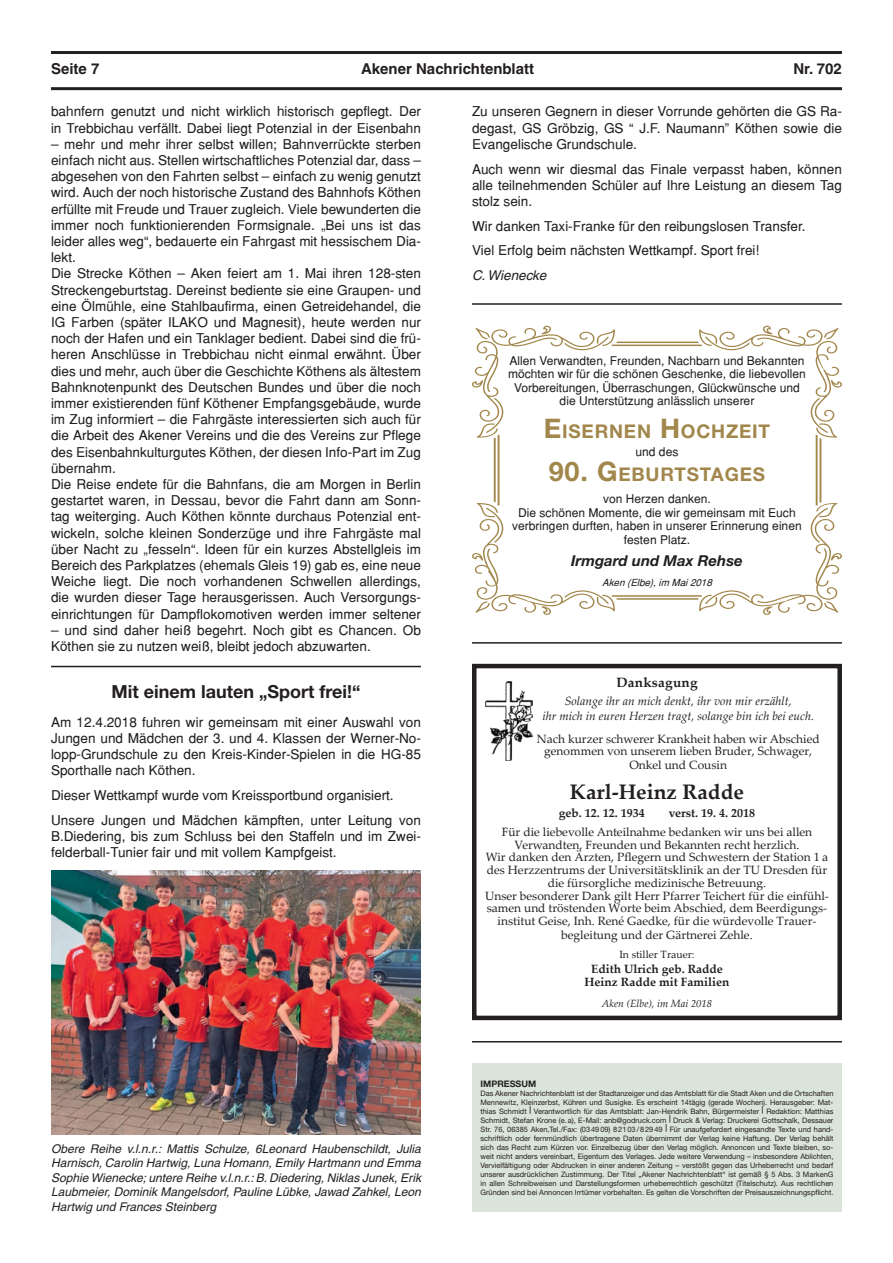
<style>
.page{position:relative;width:893px;height:1263px;background:#fff}
.page>*{position:absolute;margin:0;border:0;box-sizing:border-box;transform-origin:0 0}
.t1{font:700 21px "Palatino Linotype";color:#231f20}
.t2{font:700 18.9px "Helvetica Neue LT Std";letter-spacing:.045em;color:#a2874c}
.t3{font:700 18px "Helvetica Neue LT Std";color:#231f20}
.t4{font:700 15px "Helvetica";color:#231f20}
.t5{font:italic 700 15px "Helvetica Neue LT Std";color:#231f20}
.t6{font:13.5px/16.2px "Helvetica";color:#231f20}
.t7{font:italic 13.5px "Helvetica";color:#231f20}
.t8{font:700 13.5px "Palatino Linotype";letter-spacing:.02em;color:#231f20}
.t9{font:12px/12.8px "Palatino Linotype";color:#231f20;text-align:center}
.t10{font:12px/13.5px "Helvetica";color:#231f20;text-align:center}
.t11{font:italic 12px/14.4px "Helvetica";color:#231f20;text-align:justify}
.t12{font:italic 12px/14.4px "Palatino Linotype";color:#231f20;text-align:center}
.t13{font:700 12px/13.5px "Palatino Linotype";color:#231f20;text-align:center}
.t14{font:italic 10.5px "Palatino Linotype";color:#231f20}
.t15{font:10.5px "Palatino Linotype";color:#231f20}
.t16{font:italic 9.75px "Helvetica";color:#231f20}
.t17{font:700 9px "Helvetica Neue LT Std";color:#231f20}
.t18{font:7.5px/9px "Helvetica Neue LT Std";color:#231f20;text-align:justify}
.s1{font-size:27px}
</style>
<div class="page">
<hr style="left:51px;top:51px;width:791px;height:3px;background:#231f20">
<hr style="left:51px;top:87px;width:791px;height:3px;background:#231f20">
<hr style="left:51px;top:666px;width:370px;height:1px;background:#231f20">
<hr style="left:472px;top:303px;width:370px;height:2px;background:#231f20">
<div style="left:472px;top:1063px;width:370px;height:149px;background:#dbe4d8"></div>
<img style="left:51px;top:870px;width:370px;height:264px">
<svg style="left:472px;top:326px;width:145px;height:112px"></svg>
<hr style="left:612px;top:345px;width:90px;height:1px;background:#a2874c">
<hr style="left:612px;top:595px;width:90px;height:2px;background:#a2874c">
<hr style="left:498px;top:435px;width:1px;height:70px;background:#a2874c">
<svg style="left:699px;top:503px;width:143px;height:112px"></svg>
<svg style="left:472px;top:502px;width:143px;height:113px"></svg>
<hr style="left:616px;top:598px;width:83px;height:2px;background:#a2874c">
<hr style="left:616px;top:342px;width:83px;height:1px;background:#a2874c">
<hr style="left:494px;top:438px;width:2px;height:64px;background:#a2874c">
<svg style="left:698px;top:326px;width:144px;height:112px"></svg>
<hr style="left:816px;top:435px;width:2px;height:70px;background:#a2874c">
<hr style="left:819px;top:438px;width:2px;height:65px;background:#a2874c">
<div style="left:472px;top:664px;width:370px;height:356px;border:4px solid #231f20"></div>
<img style="left:485px;top:682px;width:47px;height:79px">
<hr style="left:472px;top:1041px;width:370px;height:1px;background:#231f20">
<hr style="left:472px;top:642px;width:370px;height:2px;background:#231f20">
<p class="t4" style="left:51px;top:60px;width:50px">Seite 7</p>
<p class="t4" style="left:361px;top:60px;width:174px">Akener Nachrichtenblatt</p>
<p class="t4" style="left:793px;top:60px;width:50px">Nr. 702</p>
<p class="t6" style="left:51px;top:103px;width:371px">bahnfern genutzt und nicht wirklich historisch gepflegt. Der in Trebbichau verfällt. Dabei liegt Potenzial in der Eisenbahn</p>
<p class="t6" style="left:51px;top:136px;width:371px">– mehr und mehr ihrer selbst willen; Bahnverrückte sterben einfach nicht aus. Stellen wirtschaftliches Potenzial dar, dass – abgesehen von den Fahrten selbst – einfach zu wenig genutzt wird. Auch der noch historische Zustand des Bahnhofs Köthen erfüllte mit Freude und Trauer zugleich. Viele bewunderten die immer noch funktionierenden Formsignale. „Bei uns ist das leider alles weg“, bedauerte ein Fahrgast mit hessischem Dia&shy;lekt.<br>Die Strecke Köthen – Aken feiert am 1. Mai ihren 128-sten Streckengeburtstag. Dereinst bediente sie eine Graupen- und eine Ölmühle, eine Stahlbaufirma, einen Getreidehandel, die IG Farben (später ILAKO und Magnesit), heute werden nur noch der Hafen und ein Tanklager bedient. Dabei sind die frü&shy;heren Anschlüsse in Trebbichau nicht einmal erwähnt. Über dies und mehr, auch über die Geschichte Köthens als ältestem Bahnknotenpunkt des Deutschen Bundes und über die noch immer existierenden fünf Köthener Empfangsgebäude, wurde im Zug informiert – die Fahrgäste interessierten sich auch für die Arbeit des Akener Vereins und die des Vereins zur Pflege des Eisenbahnkulturgutes Köthen, der diesen Info-Part im Zug übernahm.<br>Die Reise endete für die Bahnfans, die am Morgen in Berlin gestartet waren, in Dessau, bevor die Fahrt dann am Sonn&shy;tag weiterging. Auch Köthen könnte durchaus Potenzial ent&shy;wickeln, solche kleinen Sonderzüge und ihre Fahrgäste mal über Nacht zu „fesseln“. Ideen für ein kurzes Abstellgleis im Bereich des Parkplatzes (ehemals Gleis 19) gab es, eine neue Weiche liegt. Die noch vorhandenen Schwellen allerdings, die wurden dieser Tage herausgerissen. Auch Versorgungs&shy;einrichtungen für Dampflokomotiven werden immer seltener</p>
<p class="t6" style="left:51px;top:622px;width:371px">– und sind daher heiß begehrt. Noch gibt es Chancen. Ob<br>Köthen sie zu nutzen weiß, bleibt jedoch abzuwarten.</p>
<h3 class="t3" style="left:112px;top:680px;width:250px">Mit einem lauten „Sport frei!“</h3>
<p class="t6" style="left:51px;top:714px;width:371px;text-align:justify">Am 12.4.2018 fuhren wir gemeinsam mit einer Auswahl von Jungen und Mädchen der 3. und 4. Klassen der Werner-No&shy;lopp-Grundschule zu den Kreis-Kinder-Spielen in die HG-85<br>Sporthalle nach Köthen.</p>
<p class="t6" style="left:51px;top:783px;width:371px;line-height:24.8px">Dieser Wettkampf wurde vom Kreissportbund organisiert.<br>Unsere Jungen und Mädchen kämpften, unter Leitung von</p>
<p class="t6" style="left:51px;top:828px;width:371px">B.Diedering, bis zum Schluss bei den Staffeln und im Zwei&shy;felderball-Tunier fair und mit vollem Kampfgeist.</p>
<p class="t6" style="left:472px;top:103px;width:371px;text-align:justify">Zu unseren Gegnern in dieser Vorrunde gehörten die GS Ra&shy;degast, GS Gröbzig, GS “ J.F. Naumann” Köthen sowie die Evangelische Grundschule.</p>
<p class="t6" style="left:472px;top:160px;width:371px;text-align:justify">Auch wenn wir diesmal das Finale verpasst haben, können alle teilnehmenden Schüler auf Ihre Leistung an diesem Tag stolz sein.</p>
<p class="t6" style="left:472px;top:213px;width:335px;line-height:24.8px">Wir danken Taxi-Franke für den reibungslosen Transfer.<br>Viel Erfolg beim nächsten Wettkampf. Sport frei!</p>
<p class="t7" style="left:472px;top:267px;width:76px">C. Wienecke</p>
<p class="t10" style="left:508px;top:354px;width:299px">Allen Verwandten, Freunden, Nachbarn und Bekannten möchten wir für die schönen Geschenke, die liebevollen Vorbereitungen, Überraschungen, Glückwünsche und die Unterstützung anlässlich unserer</p>
<h2 class="t2" style="left:544px;top:419px;width:228px"><span class="s1">E</span>ISERNEN <span class="s1">H</span>OCHZEIT</h2>
<p class="t10" style="left:635px;top:444px;width:44px">und des</p>
<h2 class="t2" style="left:549px;top:463px;width:218px"><span class="s1">90. G</span>EBURTSTAGES</h2>
<p class="t10" style="left:512px;top:492px;width:291px">von Herzen danken.<br>Die schönen Momente, die wir gemeinsam mit Euch verbringen durften, haben in unserer Erinnerung einen festen Platz.</p>
<p class="t5" style="left:571px;top:551px;width:173px">Irmgard und Max Rehse</p>
<p class="t16" style="left:602px;top:577px;width:114px">Aken(Elbe),im Mai2018</p>
<p class="t8" style="left:616px;top:672px;width:83px">Danksagung</p>
<p class="t12" style="left:542px;top:694px;width:273px">Solange ihr an mich denkt, ihr von mir erzählt,<br>ihr mich in euren Herzen tragt, solange bin ich bei euch.</p>
<p class="t9" style="left:537px;top:732px;width:284px;line-height:12px">Nach kurzer schwerer Krankheit haben wir Abschied genommen von unserem lieben Bruder, Schwager,</p>
<p class="t9" style="left:629px;top:758px;width:99px">Onkel und Cousin</p>
<h1 class="t1" style="left:570px;top:776px;width:176px">Karl-Heinz Radde</h1>
<p class="t13" style="left:559px;top:806px;width:88px">geb. 12. 12. 1934</p>
<p class="t13" style="left:669px;top:806px;width:88px">verst. 19. 4. 2018</p>
<p class="t9" style="left:485px;top:825px;width:345px">Für die liebevolle Anteilnahme bedanken wir uns bei allen Verwandten, Freunden und Bekannten recht herzlich.<br>Wir danken den Ärzten, Pflegern und Schwestern der Station 1 a des Herzzentrums der Universitätsklinik an der TU Dresden für die fürsorgliche medizinische Betreuung.<br>Unser besonderer Dank gilt Herr Pfarrer Teichert für die einfühl&shy;samen und tröstenden Worte beim Abschied, dem Beerdigungs&shy;institut Geise, Inh. René Gaedke, für die würdevolle Trauer-</p>
<p class="t9" style="left:561px;top:928px;width:193px">begleitung und der Gärtnerei Zehle.</p>
<p class="t15" style="left:619px;top:947px;width:77px">In stiller Trauer:</p>
<p class="t13" style="left:584px;top:961px;width:146px">Edith Ulrich geb. Radde<br>Heinz Radde mit Familien</p>
<p class="t14" style="left:602px;top:996px;width:112px">Aken (Elbe), im Mai 2018</p>
<p class="t11" style="left:51px;top:1141px;width:371px">Obere Reihe v.l.n.r.: Mattis Schulze, 6Leonard Haubenschildt, Julia Harnisch, Carolin Hartwig, Luna Homann, Emily Hartmann und Emma Sophie Wienecke; untere Reihe v.l.n.r.: B. Diedering, Niklas Junek, Erik Laubmeier, Dominik Mangelsdorf, Pauline Lübke, Jawad Zahkel, Leon Hartwig und Frances Steinberg</p>
<p class="t17" style="left:480px;top:1078px;width:57px">IMPRESSUM</p>
<p class="t18" style="left:480px;top:1088px;width:354px">Das Akener Nachrichtenblatt ist der Stadtanzeiger und das Amtsblatt für die Stadt Aken und die Ortschaften Mennewitz, Kleinzerbst, Kühren und Susigke. Es erscheint 14tägig (gerade Wochen). Herausgeber: Mat&shy;thias Schmidt <sup>|</sup> Verantwortlich für das Amtsblatt: Jan-Hendrik Bahn, Bürgermeister <sup>|</sup> Redaktion: Matthias Schmidt, Stefan Krone (e.a), E-Mail: anb@godruck.com <sup>|</sup> Druck &amp; Verlag: Druckerei Gottschalk, Dessauer Str. 76, 06385 Aken,Tel./Fax: (034909) 82103/82949 <sup>|</sup> Für unaufgefordert eingesandte Texte und hand&shy;schriftlich oder fernmündlich übertragene Daten übernimmt der Verlag keine Haftung. Der Verlag behält sich das Recht zum Kürzen vor. Einzelbezug über den Verlag möglich. Annoncen und Texte bleiben, so&shy;weit nicht anders vereinbart, Eigentum des Verlages. Jede weitere Verwendung – insbesondere Ablichten, Vervielfältigung oder Abdrucken in einer anderen Zeitung – verstößt gegen das Urheberrecht und bedarf unserer ausdrücklichen Zustimmung. Der Titel „Akener Nachrichtenblatt“ ist gemäß § 5 Abs. 3 MarkenG in allen Schreibweisen und Darstellungsformen urheberrechtlich geschützt (Titelschutz). Aus rechtlichen Gründen sind bei Annoncen Irrtümer vorbehalten. Es gelten die Vorschriften der Preisauszeichnungspflicht.</p>
</div>
